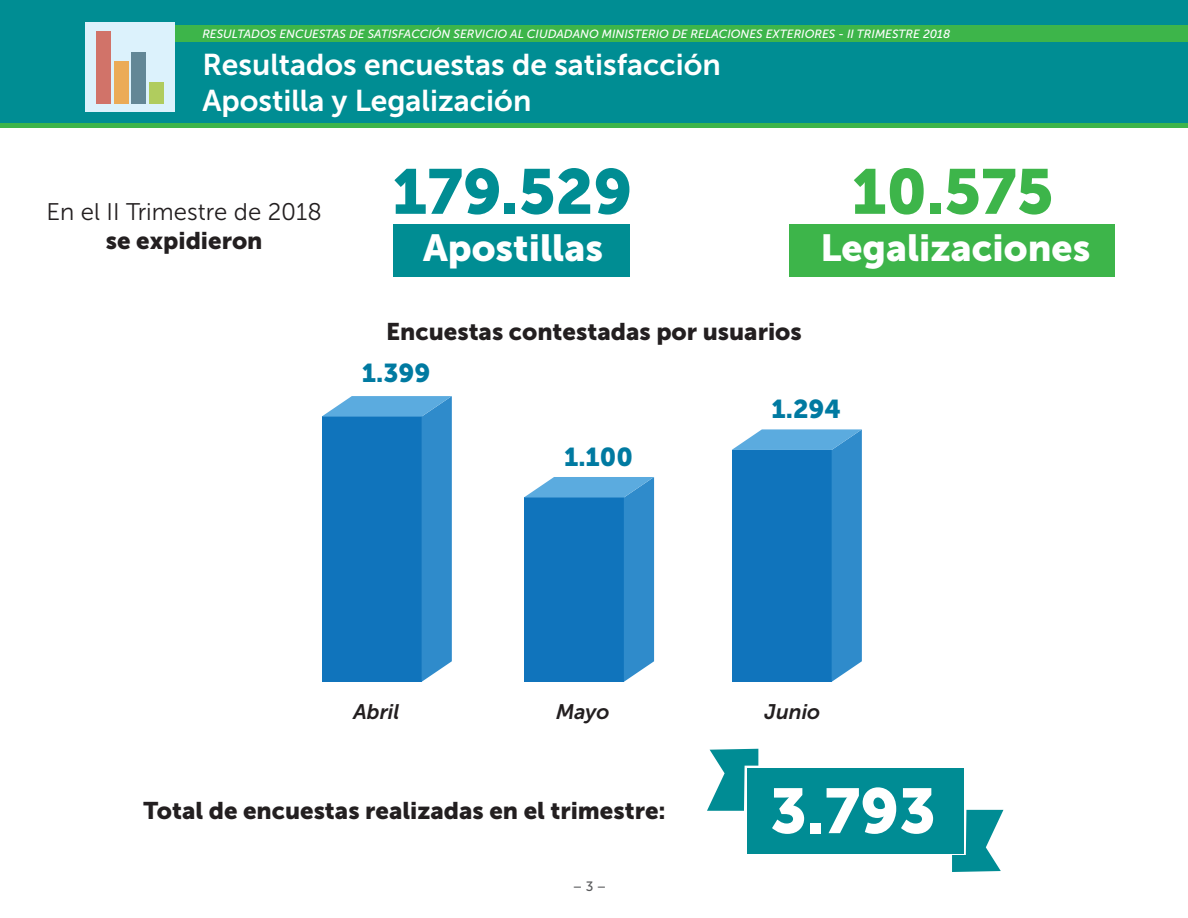
<style>
.page{position:relative;width:1188px;height:918px;background:#fff}
.page>*{position:absolute;margin:0;border:0;box-sizing:border-box;transform-origin:0 0}
.Texto_general{font:63px "Museo Sans 900";color:#008d93}
.Texto_general-2{font:63px "Museo Sans 900";color:#3db54a}
.Texto_general-3{font:63px "Museo Sans 900";color:#fff}
.Texto_general-4{font:37.5px "Museo Sans 900";color:#fff}
.t1{font:30px "Museo Sans 700";color:#fff}
.t2{font:25.8px "Museo Sans 900";color:#007aa1}
.t3{font:24px "Museo Sans 900";color:#231f20}
.t4{font:24px "Museo Sans 300";color:#231f20}
.t5{font:italic 21px "Museo Sans 700";color:#231f20}
.t6{font:13.5px "Museo Sans 500";color:#57585a}
.t7{font:italic 11.85px "Museo Sans 500";color:#fff}
</style>
<div class="page">
<div style="left:0;top:0;width:1188px;height:123px;background:#008d93"></div>
<div style="left:93px;top:25px;width:1095px;height:16px;background:#3db54a"></div>
<div style="left:0;top:123px;width:1188px;height:5px;background:#3db54a"></div>
<div style="left:85px;top:22px;width:90px;height:89px;background:#dcf2fc"></div>
<div style="left:96px;top:32px;width:15px;height:72px;background:#d17369"></div>
<div style="left:114px;top:61px;width:15px;height:43px;background:#ebab57"></div>
<div style="left:131px;top:52px;width:15px;height:52px;background:#638796"></div>
<div style="left:149px;top:83px;width:15px;height:21px;background:#b0cc5e"></div>
<div style="left:394px;top:224px;width:236px;height:52px;background:#008d93"></div>
<div style="left:790px;top:224px;width:325px;height:52px;background:#3db54a"></div>
<div style="left:747px;top:768px;width:216px;height:85px;background:#008c94"></div>
<svg style="left:707px;top:749px;width:51px;height:62px"></svg>
<svg style="left:952px;top:810px;width:51px;height:62px"></svg>
<svg style="left:322px;top:396px;width:130px;height:286px;background:#1f7ec2"></svg>
<svg style="left:524px;top:477px;width:130px;height:205px;background:#2180c3"></svg>
<svg style="left:732px;top:429px;width:130px;height:253px;background:#207fc2"></svg>
<p class="t7" style="left:202px;top:27px;width:749px">RESULTADOS ENCUESTAS DE SATISFACCIÓN SERVICIO AL CIUDADANO MINISTERIO DE RELACIONES EXTERIORES - II TRIMESTRE 2018</p>
<p class="t1" style="left:202px;top:48px;width:520px">Resultados encuestas de satisfacción</p>
<p class="t1" style="left:202px;top:84px;width:331px">Apostilla y Legalización</p>
<p class="Texto_general" style="left:392px;top:156px;width:242px">179.529</p>
<p class="Texto_general-2" style="left:852px;top:156px;width:203px">10.575</p>
<p class="t4" style="left:47px;top:199px;width:277px">En el II Trimestre de 2018</p>
<p class="t3" style="left:106px;top:227px;width:158px">se expidieron</p>
<p class="Texto_general-4" style="left:423px;top:227px;width:181px">Apostillas</p>
<p class="Texto_general-4" style="left:820px;top:227px;width:271px">Legalizaciones</p>
<p class="t3" style="left:386px;top:318px;width:417px">Encuestas contestadas por usuarios</p>
<h3 class="t2" style="left:362px;top:358px;width:70px">1.399</h3>
<h3 class="t2" style="left:564px;top:442px;width:70px">1.100</h3>
<h3 class="t2" style="left:772px;top:394px;width:71px">1.294</h3>
<p class="t5" style="left:353px;top:701px;width:48px">Abril</p>
<p class="t5" style="left:556px;top:701px;width:55px">Mayo</p>
<p class="t5" style="left:765px;top:701px;width:57px">Junio</p>
<p class="t3" style="left:143px;top:797px;width:524px">Total de encuestas realizadas en el trimestre:</p>
<p class="t6" style="left:573px;top:879px;width:35px">– 3 –</p>
<p class="Texto_general-3" style="left:770px;top:775px;width:167px">3.793</p>
</div>
